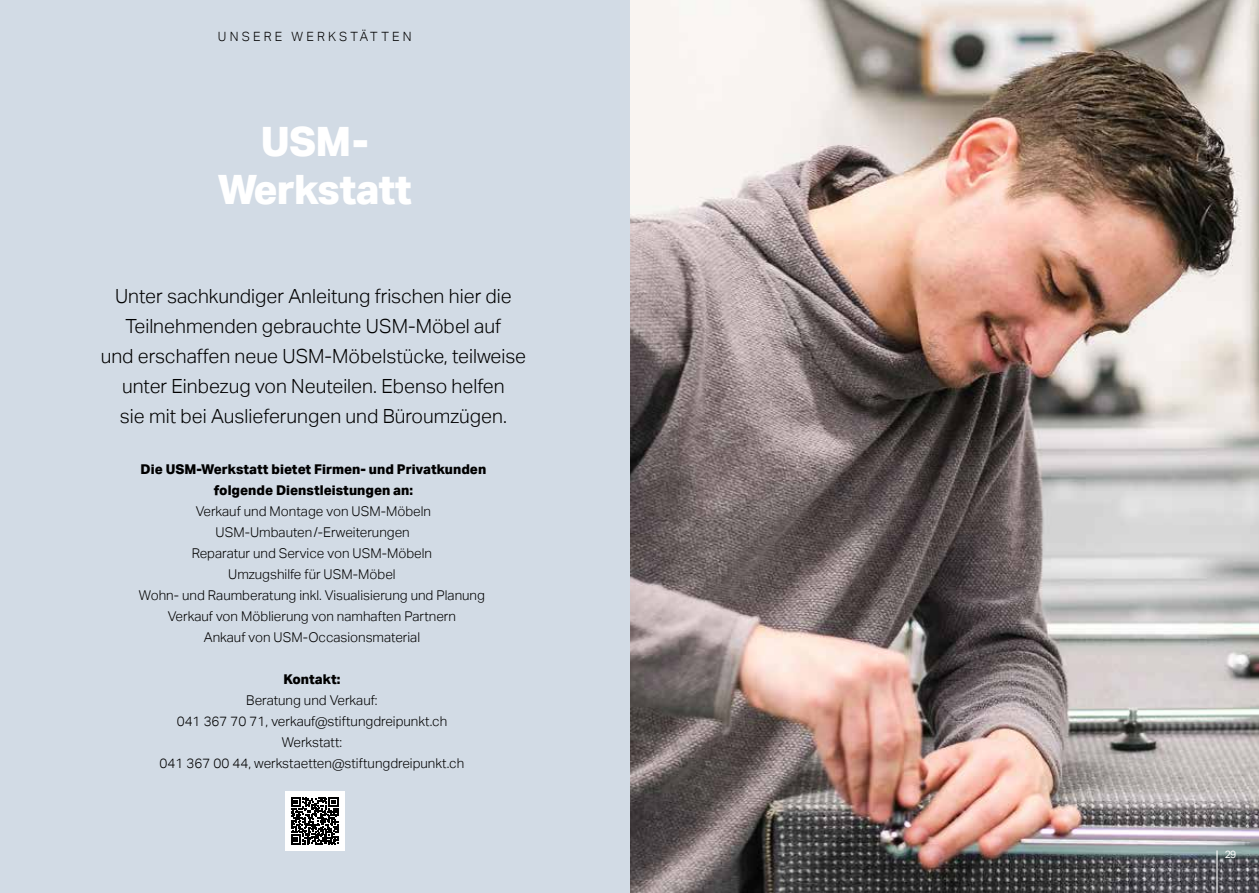
<style>
.page{position:relative;width:1259px;height:893px;background:#fff}
.page>*{position:absolute;margin:0;border:0;box-sizing:border-box;transform-origin:0 0}
.t1{font:800 40.5px/48px "Aktiv Grotesk";letter-spacing:-.02em;color:#fff;text-align:center}
.t2{font:300 19.5px/30px "Aktiv Grotesk";color:#000;text-align:center}
.t3{font:300 13.5px/21px "Aktiv Grotesk";color:#000;text-align:center}
.t4{font:800 13.5px/21px "Aktiv Grotesk";color:#000;text-align:center}
.t5{font:300 12.75px "Aktiv Grotesk";letter-spacing:.25em;color:#000}
.t6{font:10.5px "Aktiv Grotesk";color:#fff}
</style>
<div class="page">
<img style="left:629px;top:0;width:630px;height:893px">
<div style="left:0;top:0;width:629px;height:893px;background:#d2dbe5"></div>
<div style="left:285px;top:791px;width:59px;height:59px;background:#fff"></div>
<svg style="left:291px;top:797px;width:48px;height:48px"></svg>
<hr style="left:1216px;top:850px;width:1px;height:43px;background:#fff">
<p class="t5" style="left:218px;top:29px;width:195px">UNSERE WERKSTÄTTEN</p>
<h1 class="t1" style="left:217px;top:119px;width:196px">USM-<br>Werkstatt</h1>
<h2 class="t2" style="left:101px;top:281px;width:427px">Unter sachkundiger Anleitung frischen hier die Teilnehmenden gebrauchte USM-Möbel auf<br>und erschaffen neue USM-Möbelstücke, teilweise unter Einbezug von Neuteilen. Ebenso helfen<br>sie mit bei Auslieferungen und Büroumzügen.</h2>
<p class="t4" style="left:141px;top:459px;width:347px">Die USM-Werkstatt bietet Firmen- und Privatkunden folgende Dienstleistungen an:</p>
<p class="t3" style="left:139px;top:501px;width:347px">Verkauf und Montage von USM-Möbeln USM-Umbauten/-Erweiterungen<br>Reparatur und Service von USM-Möbeln<br>Umzugshilfe für USM-Möbel<br>Wohn- und Raumberatung inkl. Visualisierung und Planung Verkauf von Möblierung von namhaften Partnern<br>Ankauf von USM-Occasionsmaterial</p>
<p class="t4" style="left:283px;top:669px;width:59px">Kontakt:</p>
<p class="t3" style="left:160px;top:690px;width:306px">Beratung und Verkauf:<br>041 367 70 71, verkauf@stiftungdreipunkt.ch Werkstatt:<br>041 367 00 44, werkstaetten@stiftungdreipunkt.ch</p>
<p class="t6" style="left:1224px;top:849px;width:13px">29</p>
</div>
